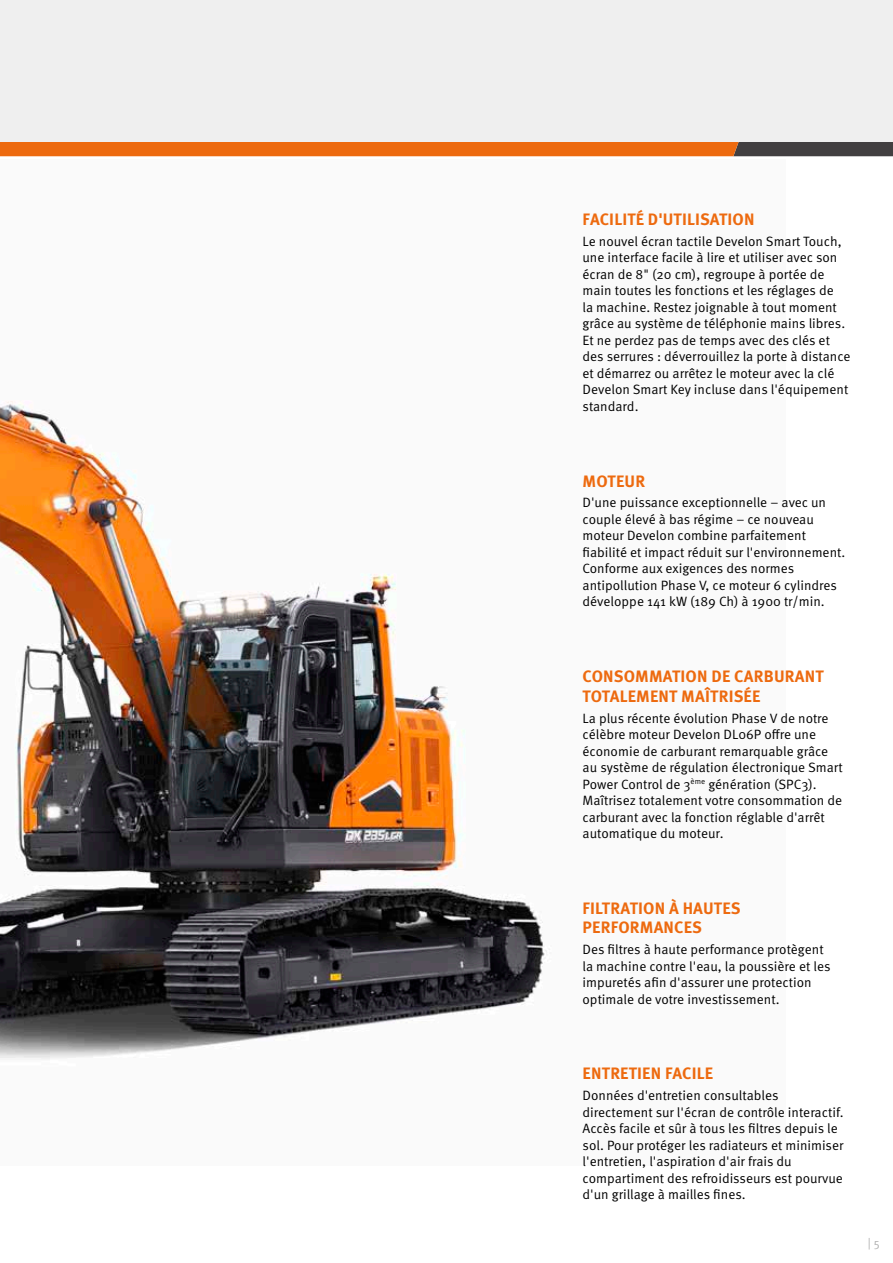
<style>
.page{position:relative;width:893px;height:1263px;background:#fff}
.page>*{position:absolute;margin:0;border:0;box-sizing:border-box;transform-origin:0 0}
.t1{font:700 16.5px/19.5px "Meta Pro";letter-spacing:.01em;color:#ed6a0f}
.t2{font:13.5px/16.5px "Meta Pro Norm";color:#000}
.t3{font:12px "Meta Pro Norm";color:#b2b2b2}
</style>
<div class="page">
<img style="left:0;top:401px;width:550px;height:659px">
<svg style="left:0;top:141px;width:893px;height:15px;background:#d16b26"></svg>
<div style="left:0;top:0;width:893px;height:141px;background:#efefef"></div>
<p class="t1" style="left:583px;top:209px;width:173px">FACILITÉ D'UTILISATION</p>
<p class="t2" style="left:583px;top:232px;width:269px">Le nouvel écran tactile Develon Smart Touch, une interface facile à lire et utiliser avec son écran de 8" (20 cm), regroupe à portée de main toutes les fonctions et les réglages de<br>la machine. Restez joignable à tout moment grâce au système de téléphonie mains libres.<br>Et ne perdez pas de temps avec des clés et des serrures : déverrouillez la porte à distance et démarrez ou arrêtez le moteur avec la clé Develon Smart Key incluse dans l'équipement standard.</p>
<p class="t1" style="left:583px;top:470px;width:64px">MOTEUR</p>
<p class="t2" style="left:583px;top:494px;width:264px">D'une puissance exceptionnelle – avec un couple élevé à bas régime – ce nouveau moteur Develon combine parfaitement fiabilité et impact réduit sur l'environnement.<br>Conforme aux exigences des normes antipollution Phase V, ce moteur 6 cylindres développe 141 kW (189 Ch) à 1900 tr/min.</p>
<p class="t1" style="left:583px;top:666px;width:242px">CONSOMMATION DE CARBURANT<br>TOTALEMENT MAÎTRISÉE</p>
<p class="t2" style="left:583px;top:709px;width:262px">La plus récente évolution Phase V de notre célèbre moteur Develon DL06P offre une économie de carburant remarquable grâce au système de régulation électronique Smart Power Control de 3<sup>ème</sup> génération (SPC3).<br>Maîtrisez totalement votre consommation de carburant avec la fonction réglable d'arrêt automatique du moteur.</p>
<p class="t1" style="left:583px;top:897px;width:159px">FILTRATION À HAUTES<br>PERFORMANCES</p>
<p class="t2" style="left:583px;top:940px;width:249px">Des filtres à haute performance protègent la machine contre l'eau, la poussière et les impuretés afin d'assurer une protection optimale de votre investissement.</p>
<p class="t1" style="left:583px;top:1063px;width:132px">ENTRETIEN FACILE</p>
<p class="t2" style="left:583px;top:1086px;width:263px">Données d'entretien consultables directement sur l'écran de contrôle interactif.<br>Accès facile et sûr à tous les filtres depuis le sol. Pour protéger les radiateurs et minimiser l'entretien, l'aspiration d'air frais du compartiment des refroidisseurs est pourvue d'un grillage à mailles fines.</p>
<p class="t3" style="left:868px;top:1233px;width:13px">| 5</p>
</div>
